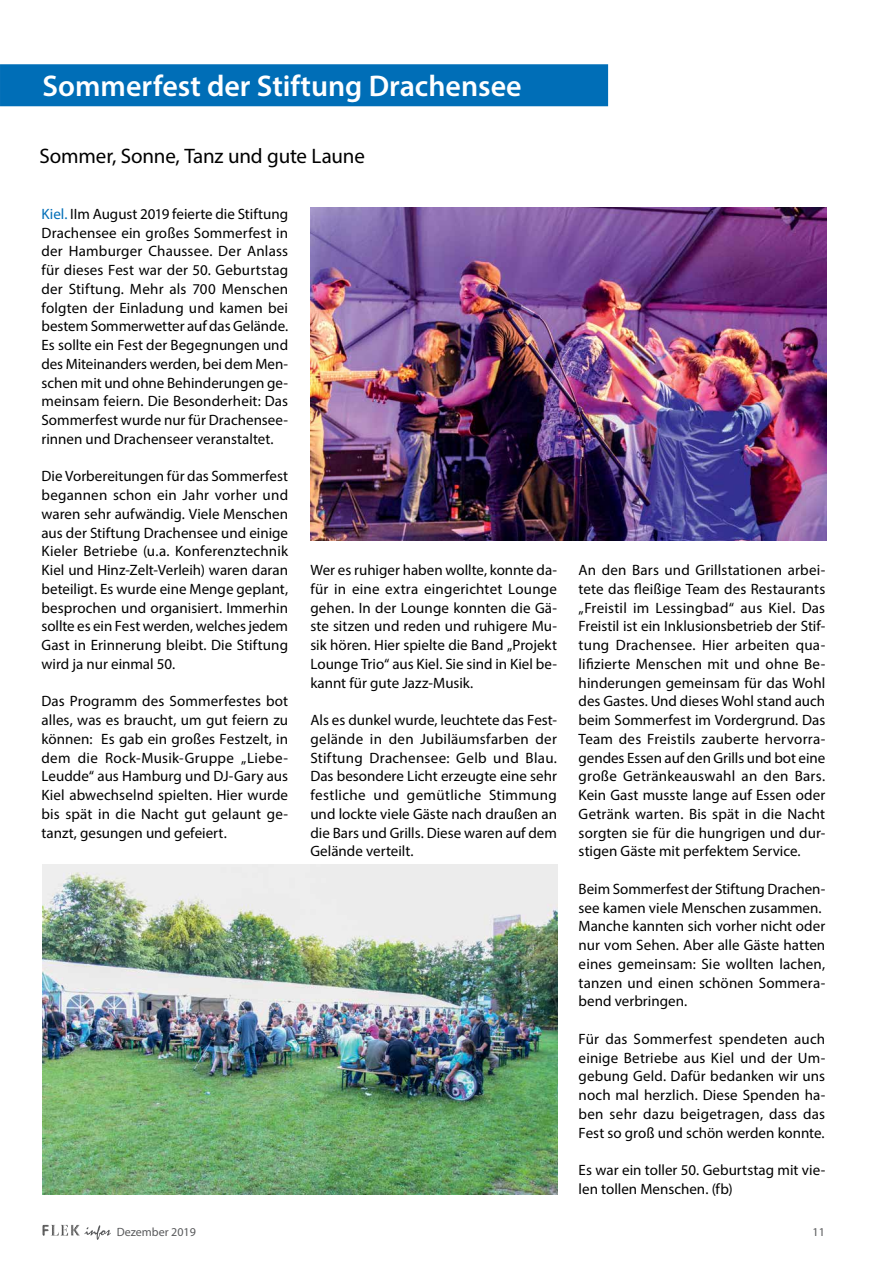
<style>
.page{position:relative;width:893px;height:1263px;background:#fff}
.page>*{position:absolute;margin:0;border:0;box-sizing:border-box;transform-origin:0 0}
.t1{font:600 30px "Myriad Pro";color:#fff}
.t2{font:21px "Myriad Pro";letter-spacing:-.005em;color:#000}
.t3{font:15px/18.8px "Myriad Pro";color:#000;text-align:justify}
.t4{font:12px "Myriad Pro";color:#58595b}
.s1{color:#006eb7}
</style>
<div class="page">
<svg style="left:60px;top:1225px;width:8px;height:11px"></svg>
<svg style="left:84px;top:1225px;width:27px;height:15px"></svg>
<div style="left:0;top:64px;width:608px;height:42px;background:#006eb7"></div>
<img style="left:310px;top:208px;width:516px;height:332px">
<img style="left:43px;top:864px;width:514px;height:331px">
<h1 class="t1" style="left:43px;top:66px;width:481px">Sommerfest der Stiftung Drachensee</h1>
<h2 class="t2" style="left:40px;top:143px;width:327px">Sommer, Sonne, Tanz und gute Laune</h2>
<p class="t3" style="left:41px;top:204px;width:248px"><span class="s1">Kiel.</span> IIm August 2019 feierte die Stiftung Drachensee ein großes Sommerfest in der Hamburger Chaussee. Der Anlass für dieses Fest war der 50. Geburtstag der Stiftung. Mehr als 700 Menschen folgten der Einladung und kamen bei bestem Sommerwetter auf das Gelände.<br>Es sollte ein Fest der Begegnungen und des Miteinanders werden, bei dem Men&shy;schen mit und ohne Behinderungen ge&shy;meinsam feiern. Die Besonderheit: Das Sommerfest wurde nur für Drachensee&shy;rinnen und Drachenseer veranstaltet.</p>
<p class="t3" style="left:41px;top:467px;width:248px">Die Vorbereitungen für das Sommerfest begannen schon ein Jahr vorher und waren sehr aufwändig. Viele Menschen aus der Stiftung Drachensee und einige Kieler Betriebe (u.a. Konferenztechnik Kiel und Hinz-Zelt-Verleih) waren daran beteiligt. Es wurde eine Menge geplant, besprochen und organisiert. Immerhin sollte es ein Fest werden, welches jedem Gast in Erinnerung bleibt. Die Stiftung wird ja nur einmal 50.</p>
<p class="t3" style="left:41px;top:692px;width:248px">Das Programm des Sommerfestes bot alles, was es braucht, um gut feiern zu können: Es gab ein großes Festzelt, in dem die Rock-Musik-Gruppe „Liebe-Leudde“ aus Hamburg und DJ-Gary aus Kiel abwechselnd spielten. Hier wurde bis spät in die Nacht gut gelaunt ge&shy;tanzt, gesungen und gefeiert.</p>
<p class="t3" style="left:310px;top:560px;width:248px">Wer es ruhiger haben wollte, konnte da&shy;für in eine extra eingerichtet Lounge gehen. In der Lounge konnten die Gä&shy;ste sitzen und reden und ruhigere Mu&shy;sik hören. Hier spielte die Band „Projekt Lounge Trio“ aus Kiel. Sie sind in Kiel be&shy;kannt für gute Jazz-Musik.</p>
<p class="t3" style="left:310px;top:710px;width:248px">Als es dunkel wurde, leuchtete das Fest&shy;gelände in den Jubiläumsfarben der Stiftung Drachensee: Gelb und Blau.<br>Das besondere Licht erzeugte eine sehr festliche und gemütliche Stimmung und lockte viele Gäste nach draußen an die Bars und Grills. Diese waren auf dem Gelände verteilt.</p>
<p class="t3" style="left:579px;top:560px;width:248px">An den Bars und Grillstationen arbei&shy;tete das fleißige Team des Restaurants „Freistil im Lessingbad“ aus Kiel. Das Freistil ist ein Inklusionsbetrieb der Stif&shy;tung Drachensee. Hier arbeiten qua&shy;lifizierte Menschen mit und ohne Be&shy;hinderungen gemeinsam für das Wohl des Gastes. Und dieses Wohl stand auch beim Sommerfest im Vordergrund. Das Team des Freistils zauberte hervorra&shy;gendes Essen auf den Grills und bot eine große Getränkeauswahl an den Bars.<br>Kein Gast musste lange auf Essen oder Getränk warten. Bis spät in die Nacht sorgten sie für die hungrigen und dur&shy;stigen Gäste mit perfektem Service.</p>
<p class="t3" style="left:579px;top:879px;width:248px;text-align:left">Beim Sommerfest der Stiftung Drachen&shy;see kamen viele Menschen zusammen.<br>Manche kannten sich vorher nicht oder nur vom Sehen. Aber alle Gäste hatten eines gemeinsam: Sie wollten lachen, tanzen und einen schönen Sommera&shy;bend verbringen.</p>
<p class="t3" style="left:579px;top:1029px;width:248px">Für das Sommerfest spendeten auch einige Betriebe aus Kiel und der Um&shy;gebung Geld. Dafür bedanken wir uns noch mal herzlich. Diese Spenden ha&shy;ben sehr dazu beigetragen, dass das Fest so groß und schön werden konnte.</p>
<p class="t3" style="left:579px;top:1160px;width:248px">Es war ein toller 50. Geburtstag mit vie&shy;len tollen Menschen. (fb)</p>
<p class="t4" style="left:117px;top:1224px;width:81px">Dezember 2019</p>
<p class="t4" style="left:813px;top:1224px;width:14px">11</p>
</div>
